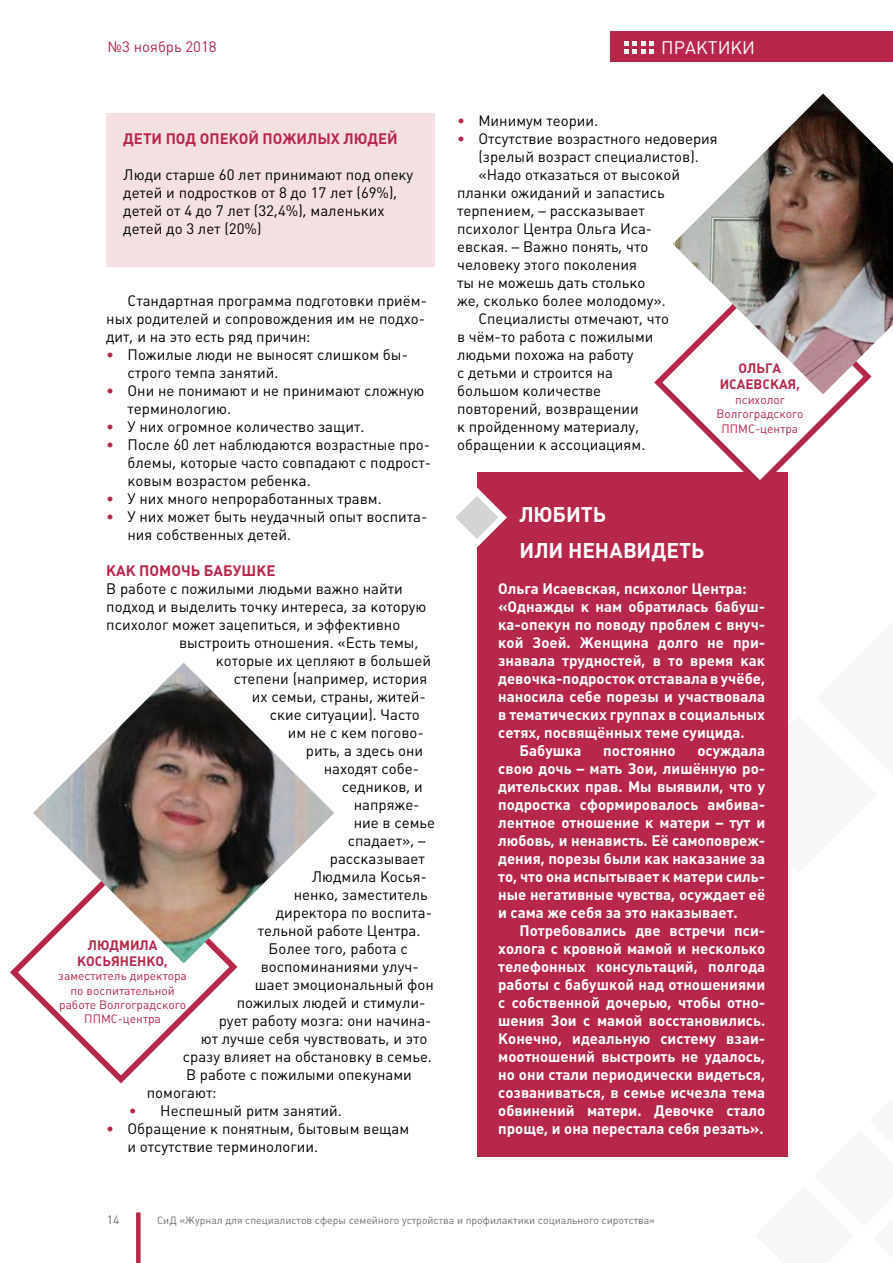
<style>
.page{position:relative;width:893px;height:1263px;background:#fff}
.page>*{position:absolute;margin:0;border:0;box-sizing:border-box;transform-origin:0 0}
.t1{font:700 21px/36px "Plumb";letter-spacing:-.005em;color:#fff}
.t2{font:18px "Plumb";color:#fff}
.t3{font:15px/18px "Plumb";color:#000}
.t4{font:700 15px/18px "Plumb";color:#fff;text-align:justify}
.t5{font:700 15px "Plumb";color:#b7274a}
.t6{font:15px "Plumb";color:#b7274a}
.t7{font:700 13.5px/16.2px "Plumb";color:#b7274a;text-align:center}
.t8{font:12px "Plumb";color:#b7274a}
.t9{font:12px "Plumb";color:#6f6f6e}
.t10{font:10.5px "Plumb";color:#6f6f6e}
.s1{color:#b7274a}
</style>
<div class="page">
<svg style="left:787px;top:557px;width:1px;height:316px"></svg>
<div style="left:106px;top:113px;width:329px;height:154px;background:#f4e0e0"></div>
<svg style="left:10px;top:949px;width:228px;height:135px"></svg>
<img style="left:33px;top:673px;width:301px;height:290px">
<div style="left:477px;top:473px;width:310px;height:684px;background:#b7274a"></div>
<svg style="left:455px;top:487px;width:52px;height:61px"></svg>
<svg style="left:650px;top:364px;width:204px;height:128px"></svg>
<img style="left:673px;top:94px;width:220px;height:300px">
<div style="left:611px;top:31px;width:282px;height:31px;background:#b7274a"></div>
<svg style="left:624px;top:41px;width:30px;height:13px"></svg>
<div style="left:136px;top:1212px;width:5px;height:51px;background:#b7274a"></div>
<p class="t6" style="left:108px;top:38px;width:110px">№3 ноябрь 2018</p>
<p class="t2" style="left:661px;top:37px;width:95px">практики</p>
<p class="t5" style="left:123px;top:130px;width:276px">Дети под оп екой пожилых людей</p>
<p class="t3" style="left:123px;top:166px;width:291px">Люди старше 60 лет принимают под опеку детей и подростков от 8 до 17 лет (69%), детей от 4 до 7 лет (32,4%), маленьких детей до 3 лет (20%)</p>
<p class="t3" style="left:106px;top:292px;width:322px;text-indent:21px">Стандартная программа подготовки приём&shy;ных родителей и сопровождения им не подхо&shy;дит, и на это есть ряд причин:</p>
<p class="t3" style="left:128px;top:346px;width:282px;text-indent:-21px"><span class="s1">•</span> Пожилые люди не выносят слишком бы&shy;строго темпа занятий.</p>
<p class="t3" style="left:128px;top:382px;width:298px;text-indent:-21px"><span class="s1">•</span> Они не понимают и не принимают сложную терминологию.</p>
<p class="t3" style="left:106px;top:418px;width:260px"><span class="s1">•</span> У них огромное количество защит.</p>
<p class="t3" style="left:128px;top:436px;width:305px;text-align:justify;text-indent:-21px"><span class="s1">•</span> П осле 60 лет наблюдаются возрастные про&shy;блемы, которые часто совпадают с подрост&shy;ковым возрастом ребенка.</p>
<p class="t3" style="left:106px;top:490px;width:277px"><span class="s1">•</span> У них много непроработанных травм.</p>
<p class="t3" style="left:128px;top:508px;width:301px;text-indent:-21px"><span class="s1">•</span> У них может быть неудачный опыт воспита&shy;ния собственных детей.</p>
<p class="t5" style="left:106px;top:562px;width:171px">Как п ом очь бабушке</p>
<p class="t3" style="left:106px;top:580px;width:298px">В работе с пожилыми людьми важно найти</p>
<p class="t3" style="left:106px;top:598px;width:322px">подход и выделить точку интереса, за которую</p>
<p class="t3" style="left:106px;top:616px;width:296px">психолог может зацепиться, и эффективно</p>
<p class="t3" style="left:179px;top:634px;width:241px">выстроить отношения. «Есть темы,</p>
<p class="t3" style="left:216px;top:652px;width:217px">которые их цепляют в большей</p>
<p class="t3" style="left:234px;top:670px;width:195px">степени (например, история</p>
<p class="t3" style="left:252px;top:688px;width:176px">их семьи, страны, житей-</p>
<p class="t3" style="left:270px;top:706px;width:151px">ские ситуации). Часто</p>
<p class="t3" style="left:288px;top:724px;width:137px">им не с кем погово-</p>
<p class="t3" style="left:306px;top:742px;width:119px">рить, а здесь они</p>
<p class="t3" style="left:324px;top:760px;width:97px">находят собе-</p>
<p class="t3" style="left:342px;top:778px;width:83px">седников, и</p>
<p class="t3" style="left:354px;top:796px;width:67px">напряже-</p>
<p class="t3" style="left:354px;top:814px;width:83px">ние в семье</p>
<p class="t3" style="left:348px;top:832px;width:79px">спадает», –</p>
<p class="t3" style="left:330px;top:850px;width:96px">рассказывает</p>
<p class="t3" style="left:312px;top:868px;width:117px">Людмила Косья-</p>
<p class="t3" style="left:294px;top:886px;width:136px">ненко, заместитель</p>
<p class="t3" style="left:276px;top:904px;width:158px">директора по воспита-</p>
<p class="t3" style="left:258px;top:922px;width:164px">тельной работе Центра.</p>
<p class="t3" style="left:269px;top:940px;width:141px">Более того, работа с</p>
<p class="t3" style="left:261px;top:958px;width:159px">воспоминаниями улуч-</p>
<p class="t3" style="left:255px;top:976px;width:181px">шает эмоциональный фон</p>
<p class="t3" style="left:237px;top:994px;width:190px">пожилых людей и стимули-</p>
<p class="t3" style="left:219px;top:1012px;width:214px">рует работу мозга: они начина-</p>
<p class="t3" style="left:201px;top:1030px;width:228px">ют лучше себя чувствовать, и это</p>
<p class="t3" style="left:183px;top:1048px;width:251px">сразу влияет на обстановку в семье.</p>
<p class="t3" style="left:186px;top:1066px;width:227px">В работе с пожилыми опекунами</p>
<p class="t3" style="left:147px;top:1084px;width:71px">помогают:</p>
<p class="t3" style="left:129px;top:1102px;width:215px"><span class="s1">•</span> Неспешный ритм занятий.</p>
<p class="t3" style="left:128px;top:1120px;width:283px;text-indent:-21px"><span class="s1">•</span> Обращение к понятным, бытовым вещам и отсутствие терминологии.</p>
<p class="t7" style="left:77px;top:936px;width:92px">Людм ила<br>Косьяненко,</p>
<p class="t8" style="left:58px;top:969px;width:130px">заместитель директора</p>
<p class="t8" style="left:71px;top:983px;width:106px">по воспитательной</p>
<p class="t8" style="left:59px;top:998px;width:129px">работе В олгоградского</p>
<p class="t8" style="left:84px;top:1012px;width:8px">-ППМС-</p>
<p class="t8" style="left:123px;top:1012px;width:39px">центра</p>
<p class="t3" style="left:457px;top:112px;width:143px"><span class="s1">•</span> М инимум теории.</p>
<p class="t3" style="left:457px;top:130px;width:262px"><span class="s1">•</span> Отсутствие возрастного недоверия</p>
<p class="t3" style="left:478px;top:148px;width:222px">(зрелый возраст специалистов).</p>
<p class="t3" style="left:478px;top:166px;width:203px">«Н адо отказаться от высокой</p>
<p class="t3" style="left:457px;top:184px;width:209px">планки ожиданий и запастись</p>
<p class="t3" style="left:457px;top:202px;width:189px">терпением, – рассказывает</p>
<p class="t3" style="left:457px;top:220px;width:197px">психолог Центра Ольга И са-</p>
<p class="t3" style="left:457px;top:238px;width:193px">евская. – Важно понять, что</p>
<p class="t3" style="left:457px;top:256px;width:181px">человеку этого поколения</p>
<p class="t3" style="left:457px;top:274px;width:190px">ты не можешь дать столько</p>
<p class="t3" style="left:457px;top:292px;width:210px">же, сколько более молодому».</p>
<p class="t3" style="left:478px;top:310px;width:192px">Специалисты отмечают, что</p>
<p class="t3" style="left:457px;top:328px;width:198px">в чём-то работа с пожилыми</p>
<p class="t3" style="left:457px;top:346px;width:178px">людьми похожа на работу</p>
<p class="t3" style="left:457px;top:364px;width:158px">с детьми и строится на</p>
<p class="t3" style="left:457px;top:382px;width:146px">большом количестве</p>
<p class="t3" style="left:457px;top:400px;width:183px">повторений, возвращении</p>
<p class="t3" style="left:457px;top:418px;width:184px">к пройденному материалу,</p>
<p class="t3" style="left:457px;top:436px;width:190px">обращении к ассоциациям.</p>
<p class="t7" style="left:720px;top:360px;width:63px;text-align:left;text-indent:19px">Ольга<br>Исаевск</p>
<p class="t7" style="left:779px;top:376px;width:23px">ая,</p>
<p class="t8" style="left:735px;top:393px;width:51px">психолог</p>
<p class="t8" style="left:716px;top:407px;width:89px">В олгоградского</p>
<p class="t8" style="left:722px;top:421px;width:9px">ППМС-</p>
<p class="t8" style="left:760px;top:421px;width:39px">центрa</p>
<h1 class="t1" style="left:519px;top:496px;width:186px">Любить<br>или ненавидеть</h1>
<p class="t4" style="left:498px;top:580px;width:250px">Ольга И саевская, психолог Центра:</p>
<p class="t4" style="left:498px;top:598px;width:269px">«Однажды к нам обратилась бабуш-</p>
<p class="t4" style="left:498px;top:616px;width:269px">ка-опекун по поводу проблем с внуч-</p>
<p class="t4" style="left:498px;top:634px;width:268px">кой Зоей. Женщина долго не при-</p>
<p class="t4" style="left:498px;top:652px;width:269px">знавала трудностей, в то время как</p>
<p class="t4" style="left:498px;top:670px;width:268px">девочка-подросток отставала в учёбе,</p>
<p class="t4" style="left:498px;top:688px;width:268px">наносила себе порезы и участвовала</p>
<p class="t4" style="left:498px;top:706px;width:268px">в тематических группах в социальных</p>
<p class="t4" style="left:498px;top:724px;width:248px">сетях, посвящённых теме суицида.</p>
<p class="t4" style="left:519px;top:742px;width:64px">Бабушка</p>
<p class="t4" style="left:603px;top:742px;width:74px">постоянно</p>
<p class="t4" style="left:498px;top:742px;width:269px;text-indent:199px">осуждала свою дочь – мать Зои, лишённую ро&shy;дительских прав. Мы выявили, что у подростка сформировалось амбива&shy;лентное отношение к матери – тут и любовь, и ненависть. Её самоповреж&shy;дения, порезы были как наказание за то, что она испытывает к матери силь&shy;ные негативные чувства, осуждает её и сама же себя за это наказывает.</p>
<p class="t4" style="left:498px;top:922px;width:269px;text-indent:21px">Потребовались две встречи пси&shy;холога с кровной мамой и несколько телефонных консультаций, полгода работы с бабушкой над отношениями с собственной дочерью, чтобы отно&shy;шения Зои с мамой восстановились.<br>Конечно, идеальную систему взаи&shy;моотношений выстроить не удалось, но они стали периодически видеться, созваниваться, в семье исчезла тема обвинений матери. Девочке стало проще, и она перестала себя резать».</p>
<p class="t9" style="left:107px;top:1213px;width:14px">14</p>
<p class="t10" style="left:157px;top:1214px;width:499px">СиД «Журнал для специалистов сферы семейного устройства и профилактики социального сиротства»</p>
</div>
